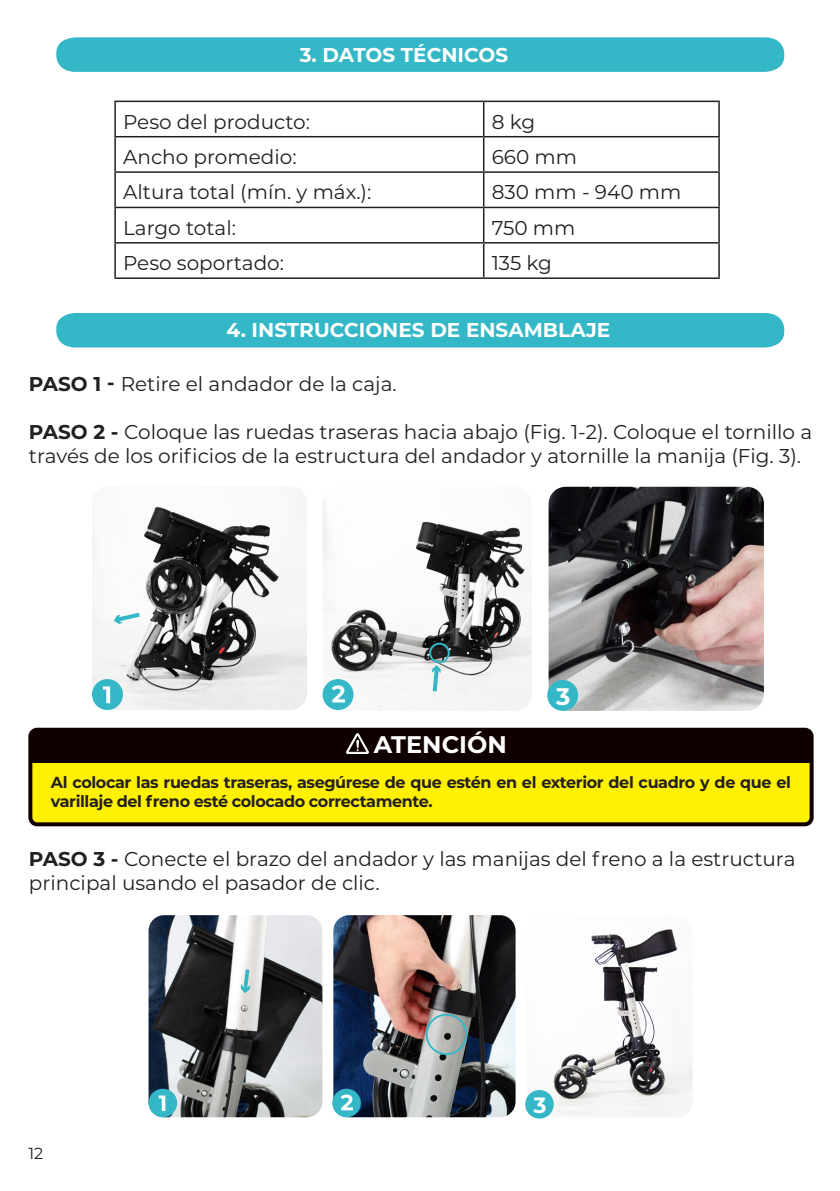
<style>
.page{position:relative;width:840px;height:1191px;background:#fff}
.page>*{position:absolute;margin:0;border:0;box-sizing:border-box;transform-origin:0 0}
.t1{font:700 24px "Montserrat";color:#fff}
.t2{font:700 22.2px "Montserrat";color:#fff}
.t3{font:20px/24px "Montserrat";color:#231f20}
.t4{font:700 20px "Montserrat";color:#fff}
.t5{font:700 16px/19.2px "Montserrat";letter-spacing:-.025em;color:#231f20}
.t6{font:16px "Montserrat";color:#231f20}
.s1{font-weight:700}
</style>
<div class="page">
<div style="left:56px;top:37px;width:727px;height:35px;background:#34b8c7"></div>
<hr style="left:114px;top:101px;width:369px;height:1px;background:#231f20">
<hr style="left:114px;top:102px;width:2px;height:34px;background:#231f20">
<hr style="left:483px;top:101px;width:236px;height:1px;background:#231f20">
<hr style="left:482px;top:102px;width:2px;height:34px;background:#231f20">
<hr style="left:718px;top:102px;width:1px;height:34px;background:#231f20">
<hr style="left:114px;top:136px;width:369px;height:1px;background:#231f20">
<hr style="left:114px;top:137px;width:2px;height:34px;background:#231f20">
<hr style="left:483px;top:136px;width:236px;height:1px;background:#231f20">
<hr style="left:482px;top:137px;width:2px;height:34px;background:#231f20">
<hr style="left:718px;top:137px;width:1px;height:34px;background:#231f20">
<hr style="left:114px;top:171px;width:369px;height:2px;background:#231f20">
<hr style="left:114px;top:173px;width:2px;height:34px;background:#231f20">
<hr style="left:483px;top:171px;width:236px;height:2px;background:#231f20">
<hr style="left:482px;top:173px;width:2px;height:34px;background:#231f20">
<hr style="left:718px;top:173px;width:1px;height:34px;background:#231f20">
<hr style="left:114px;top:207px;width:369px;height:1px;background:#231f20">
<hr style="left:114px;top:208px;width:2px;height:34px;background:#231f20">
<hr style="left:483px;top:207px;width:236px;height:1px;background:#231f20">
<hr style="left:482px;top:208px;width:2px;height:34px;background:#231f20">
<hr style="left:718px;top:208px;width:1px;height:34px;background:#231f20">
<hr style="left:114px;top:242px;width:369px;height:1px;background:#231f20">
<hr style="left:114px;top:243px;width:2px;height:34px;background:#231f20">
<hr style="left:483px;top:242px;width:236px;height:1px;background:#231f20">
<hr style="left:482px;top:243px;width:2px;height:34px;background:#231f20">
<hr style="left:718px;top:243px;width:1px;height:34px;background:#231f20">
<hr style="left:114px;top:277px;width:369px;height:2px;background:#231f20">
<hr style="left:483px;top:277px;width:236px;height:2px;background:#231f20">
<div style="left:56px;top:313px;width:727px;height:34px;background:#34b7c7"></div>
<img style="left:323px;top:501px;width:208px;height:210px">
<img style="left:92px;top:490px;width:215px;height:220px">
<svg style="left:112px;top:610px;width:32px;height:14px"></svg>
<svg style="left:430px;top:664px;width:11px;height:31px"></svg>
<div style="left:92px;top:679px;width:31px;height:31px;background:#34b7c7;border-radius:50%"></div>
<svg style="left:103px;top:686px;width:7px;height:17px"></svg>
<div style="left:429px;top:642px;width:20px;height:21px;border:2px solid #34b7c7;border-radius:50%"></div>
<img style="left:548px;top:487px;width:215px;height:224px">
<div style="left:30px;top:729px;width:781px;height:95px;background:#fff101;border-radius:7px"></div>
<div style="left:28px;top:727px;width:785px;height:99px;border:4px solid #0f0000;border-radius:7px"></div>
<div style="left:32px;top:730px;width:777px;height:33px;background:#0f0000"></div>
<img style="left:333px;top:915px;width:182px;height:202px">
<div style="left:547px;top:680px;width:31px;height:31px;background:#34b7c7;border-radius:50%"></div>
<div style="left:322px;top:679px;width:31px;height:31px;background:#34b7c7;border-radius:50%"></div>
<svg style="left:331px;top:685px;width:14px;height:17px"></svg>
<img style="left:526px;top:929px;width:166px;height:188px">
<img style="left:148px;top:915px;width:174px;height:202px">
<div style="left:425px;top:1013px;width:42px;height:42px;border:2px solid #34b7c7;border-radius:50%"></div>
<svg style="left:240px;top:965px;width:11px;height:29px"></svg>
<div style="left:148px;top:1088px;width:29px;height:29px;background:#34b7c7;border-radius:50%"></div>
<svg style="left:158px;top:1095px;width:7px;height:16px"></svg>
<div style="left:332px;top:1088px;width:28px;height:29px;background:#34b7c7;border-radius:50%"></div>
<svg style="left:340px;top:1094px;width:13px;height:16px"></svg>
<div style="left:525px;top:1090px;width:28px;height:28px;background:#34b7c7;border-radius:50%"></div>
<p class="t4" style="left:299px;top:41px;width:210px">3. DATOS TÉCNICOS</p>
<p class="t3" style="left:123px;top:109px;width:188px">Peso del producto:</p>
<p class="t3" style="left:491px;top:109px;width:45px">8 kg</p>
<p class="t3" style="left:123px;top:144px;width:175px">Ancho promedio:</p>
<p class="t3" style="left:491px;top:144px;width:87px">660 mm</p>
<p class="t3" style="left:123px;top:180px;width:250px">Altura total (mín. y máx.):</p>
<p class="t3" style="left:491px;top:180px;width:191px">830 mm - 940 mm</p>
<p class="t3" style="left:123px;top:215px;width:114px">Largo total:</p>
<p class="t3" style="left:491px;top:215px;width:85px">750 mm</p>
<p class="t3" style="left:123px;top:250px;width:162px">Peso soportado:</p>
<p class="t3" style="left:491px;top:250px;width:62px">135 kg</p>
<p class="t4" style="left:226px;top:315px;width:385px">4. INSTRUCCIONES DE ENSAMBLAJE</p>
<p class="t3" style="left:29px;top:371px;width:369px"><span class="s1">PASO 1 -</span> Retire el andador de la caja.</p>
<p class="t3" style="left:29px;top:419px;width:784px"><span class="s1">PASO 2 -</span> Coloque las ruedas traseras hacia abajo (Fig. 1-2). Coloque el tornillo a través de los orificios de la estructura del andador y atornille la manija (Fig. 3).</p>
<p class="t1" style="left:373px;top:727px;width:134px">ATENCIÓN</p>
<p class="t1" style="left:556px;top:679px;width:16px">3</p>
<p class="t5" style="left:51px;top:771px;width:741px">Al colocar las ruedas traseras, asegúrese de que estén en el exterior del cuadro y de que el varillaje del freno esté colocado correctamente.</p>
<p class="t3" style="left:29px;top:846px;width:767px"><span class="s1">PASO 3 -</span> Conecte el brazo del andador y las manijas del freno a la estructura principal usando el pasador de clic.</p>
<p class="t6" style="left:28px;top:1142px;width:16px">12</p>
<p class="t2" style="left:533px;top:1089px;width:15px">3</p>
</div>
